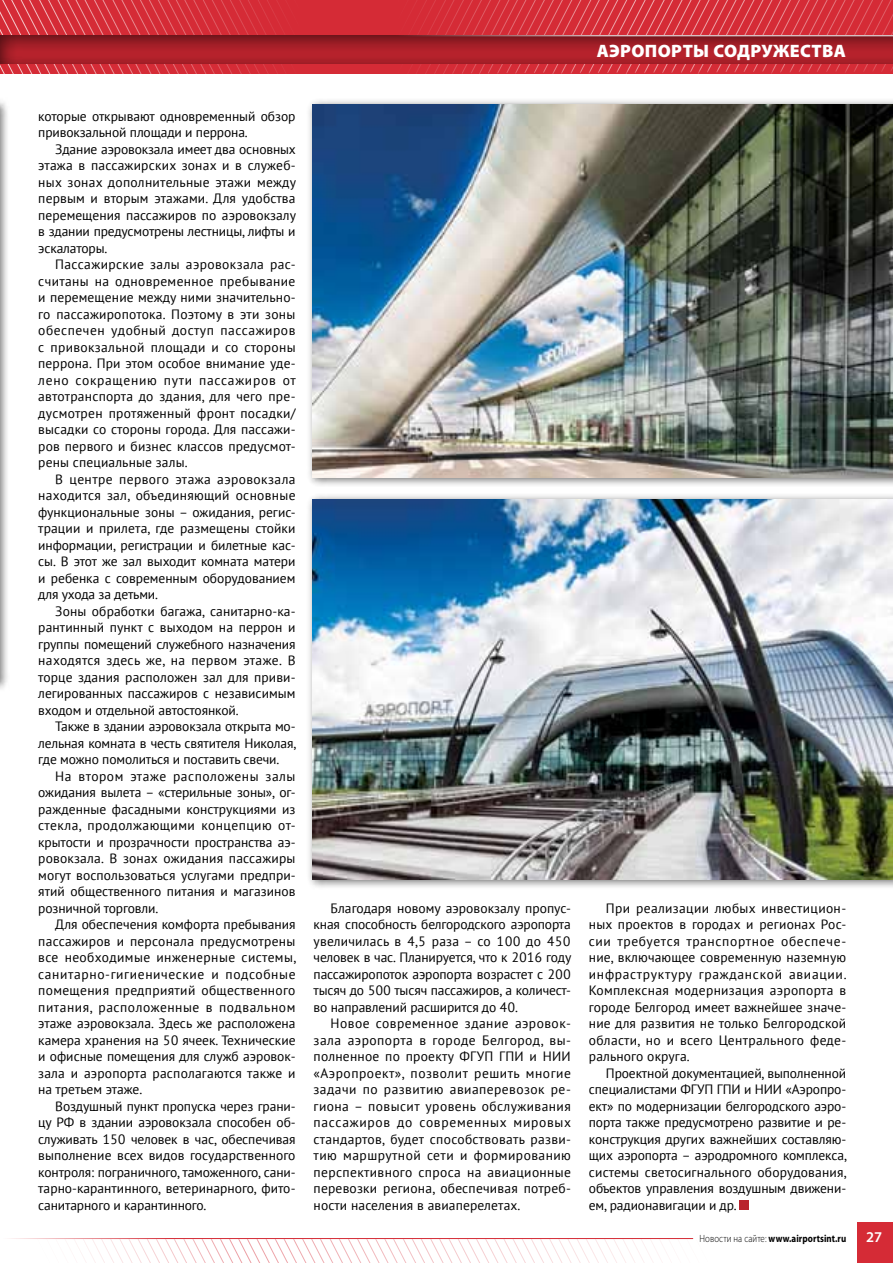
<style>
.page{position:relative;width:893px;height:1263px;background:#fff}
.page>*{position:absolute;margin:0;border:0;box-sizing:border-box;transform-origin:0 0}
.t1{font:900 18px "Myriad Pro";letter-spacing:.02em;color:#fff}
.t2{font:600 15px "Myriad Pro";color:#fff}
.t3{font:13.5px/16.5px "PT Sans";letter-spacing:-.01em;color:#000;text-align:justify}
.t4{font:700 10.5px "Myriad Pro";letter-spacing:.01em;color:#000;scale:.85 1}
.s1{font-weight:300}
</style>
<div class="page">
<svg style="left:74px;top:1238px;width:784px;height:25px"></svg>
<hr style="left:2px;top:1238px;width:691px;height:1px;background:#d52b36">
<div style="left:858px;top:1222px;width:35px;height:41px;background:#d52b36"></div>
<svg style="left:0;top:0;width:893px;height:74px"></svg>
<div style="left:0;top:35px;width:893px;height:31px;background:#000;opacity:.6"></div>
<hr style="left:349px;top:35px;width:544px;height:1px;background:#fff">
<div style="left:739px;top:1200px;width:10px;height:10px;background:#b9232d"></div>
<div style="left:0;top:97px;width:10px;height:594px;background:#000;opacity:.55"></div>
<img style="left:0;top:104px;width:1px;height:578px">
<div style="left:306px;top:492px;width:587px;height:397px;background:#000;opacity:.55"></div>
<img style="left:313px;top:499px;width:580px;height:381px">
<div style="left:306px;top:97px;width:587px;height:390px;background:#000;opacity:.55"></div>
<img style="left:313px;top:104px;width:580px;height:373px">
<h1 class="t1" style="left:597px;top:41px;width:248px">Аэропорты Содружества</h1>
<p class="t3" style="left:38px;top:107px;width:259px">которые открывают одновременный обзор привокзальной площади и перрона.</p>
<p class="t3" style="left:38px;top:140px;width:259px;text-indent:17px">Здание аэровокзала имеет два основных этажа в пассажирских зонах и в служеб&shy;ных зонах дополнительные этажи между первым и вторым этажами. Для удобства перемещения пассажиров по аэровокзалу в здании предусмотрены лестницы, лифты и эскалаторы.</p>
<p class="t3" style="left:38px;top:256px;width:259px;text-indent:17px">Пассажирские залы аэровокзала рас&shy;считаны на одновременное пребывание и перемещение между ними значительно&shy;го пассажиропотока. Поэтому в эти зоны обеспечен удобный доступ пассажиров с привокзальной площади и со стороны перрона. При этом особое внимание уде&shy;лено сокращению пути пассажиров от автотранспорта до здания, для чего пре&shy;дусмотрен протяженный фронт посадки/ высадки со стороны города. Для пассажи&shy;ров первого и бизнес классов предусмот&shy;рены специальные залы.</p>
<p class="t3" style="left:38px;top:470px;width:259px;text-indent:17px">В центре первого этажа аэровокзала находится зал, объединяющий основные функциональные зоны – ожидания, регис&shy;трации и прилета, где размещены стойки информации, регистрации и билетные кас&shy;сы. В этот же зал выходит комната матери и ребенка с современным оборудованием для ухода за детьми.</p>
<p class="t3" style="left:38px;top:602px;width:259px;text-indent:17px">Зоны обработки багажа, санитарно-ка&shy;рантинный пункт с выходом на перрон и группы помещений служебного назначения находятся здесь же, на первом этаже. В торце здания расположен зал для приви&shy;легированных пассажиров с независимым входом и отдельной автостоянкой.</p>
<p class="t3" style="left:38px;top:718px;width:259px;text-indent:17px">Также в здании аэровокзала открыта мо&shy;лельная комната в честь святителя Николая, где можно помолиться и поставить свечи.</p>
<p class="t3" style="left:38px;top:767px;width:259px;text-indent:17px">На втором этаже расположены залы ожидания вылета – «стерильные зоны», ог&shy;ражденные фасадными конструкциями из стекла, продолжающими концепцию от&shy;крытости и прозрачности пространства аэ&shy;ровокзала. В зонах ожидания пассажиры могут воспользоваться услугами предпри&shy;ятий общественного питания и магазинов розничной торговли.</p>
<p class="t3" style="left:38px;top:916px;width:259px;text-indent:17px">Для обеспечения комфорта пребывания пассажиров и персонала предусмотрены все необходимые инженерные системы, санитарно-гигиенические и подсобные помещения предприятий общественного питания, расположенные в подвальном этаже аэровокзала. Здесь же расположена камера хранения на 50 ячеек. Технические и офисные помещения для служб аэровок&shy;зала и аэропорта располагаются также и на третьем этаже.</p>
<p class="t3" style="left:38px;top:1097px;width:259px;text-indent:17px">Воздушный пункт пропуска через грани&shy;цу РФ в здании аэровокзала способен об&shy;служивать 150 человек в час, обеспечивая выполнение всех видов государственного контроля: пограничного, таможенного, сани&shy;тарно-карантинного, ветеринарного, фито&shy;санитарного и карантинного.</p>
<p class="t3" style="left:314px;top:899px;width:259px;text-indent:17px">Благодаря новому аэровокзалу пропус&shy;кная способность белгородского аэропорта увеличилась в 4,5 раза – со 100 до 450 человек в час. Планируется, что к 2016 году пассажиропоток аэропорта возрастет с 200 тысяч до 500 тысяч пассажиров, а количест&shy;во направлений расширится до 40.</p>
<p class="t3" style="left:314px;top:1015px;width:259px;text-indent:17px">Новое современное здание аэровок&shy;зала аэропорта в городе Белгород, вы&shy;полненное по проекту ФГУП ГПИ и НИИ «Аэропроект», позволит решить многие задачи по развитию авиаперевозок ре&shy;гиона – повысит уровень обслуживания пассажиров до современных мировых стандартов, будет способствовать разви&shy;тию маршрутной сети и формированию перспективного спроса на авиационные перевозки региона, обеспечивая потреб&shy;ности населения в авиаперелетах.</p>
<p class="t3" style="left:589px;top:899px;width:259px;text-indent:17px">При реализации любых инвестицион&shy;ных проектов в городах и регионах Рос&shy;сии требуется транспортное обеспече&shy;ние, включающее современную наземную инфраструктуру гражданской авиации.<br>Комплексная модернизация аэропорта в городе Белгород имеет важнейшее значе&shy;ние для развития не только Белгородской области, но и всего Центрального феде&shy;рального округа.</p>
<p class="t3" style="left:589px;top:1064px;width:259px;text-indent:17px">Проектной документацией, выполненной специалистами ФГУП ГПИ и НИИ «Аэропро&shy;ект» по модернизации белгородского аэро&shy;порта также предусмотрено развитие и ре&shy;конструкция других важнейших составляю&shy;щих аэропорта – аэродромного комплекса, системы светосигнального оборудования, объектов управления воздушным движени&shy;ем, радионавигации и др.</p>
<p class="t4" style="left:699px;top:1231px;width:174px"><span class="s1">Новости на сайте:</span> www.airportsint.ru</p>
<p class="t2" style="left:866px;top:1228px;width:18px">27</p>
</div>
